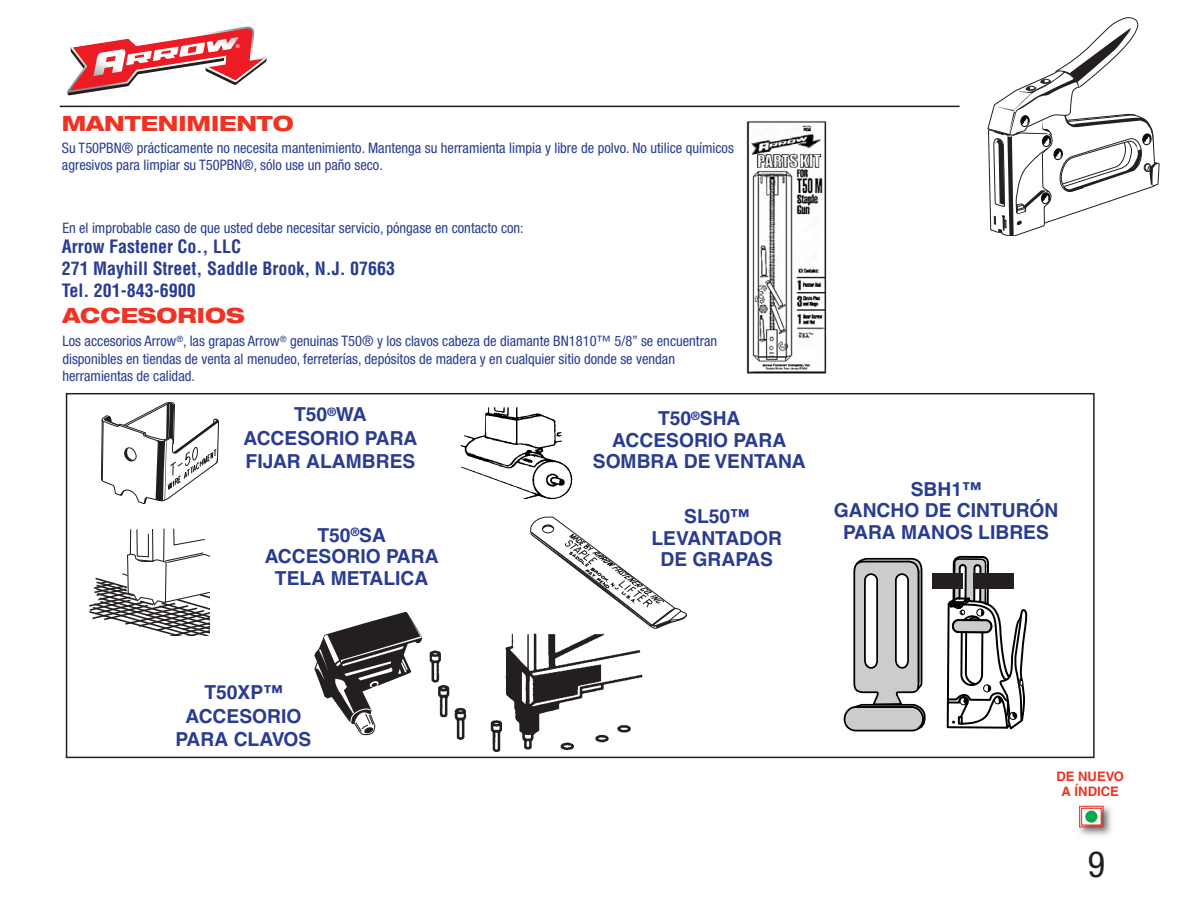
<style>
.page{position:relative;width:1200px;height:900px;background:#fff}
.page>*{position:absolute;margin:0;border:0;box-sizing:border-box;transform-origin:0 0}
.t1{font:condensed 36px "Helvetica Neue";color:#231f20}
.t2{font:800 expanded 21px "Helvetica Neue";color:#ef3223}
.t3{font:700 19.35px/21.5px "Helvetica";color:#293c92;text-align:center}
.t4{font:700 condensed 18px/21.6px "Helvetica";color:#293c92}
.t5{font:condensed 14.55px/17.4px "Helvetica Neue";color:#293c92}
.t6{font:700 13.05px/15.8px "Helvetica";color:#ef3223;text-align:center}
</style>
<div class="page">
<hr style="left:60px;top:106px;width:900px;height:1px;background:#231f20">
<svg style="left:68px;top:28px;width:199px;height:67px"></svg>
<svg style="left:987px;top:17px;width:173px;height:219px"></svg>
<img style="left:1079px;top:805px;width:33px;height:31px">
<svg style="left:1083px;top:810px;width:17px;height:13px"></svg>
<div style="left:1079px;top:806px;width:25px;height:21px;border:1px solid #ef3223"></div>
<div style="left:1081px;top:808px;width:21px;height:17px;border:1px solid #ef3223"></div>
<div style="left:1085px;top:811px;width:12px;height:12px;background:#00aa4d;border-radius:50%"></div>
<img style="left:746px;top:121px;width:81px;height:253px">
<div style="left:66px;top:393px;width:1029px;height:365px;border:2px solid #231f20"></div>
<svg style="left:101px;top:402px;width:118px;height:102px"></svg>
<svg style="left:89px;top:529px;width:120px;height:106px"></svg>
<img style="left:461px;top:407px;width:111px;height:92px">
<svg style="left:530px;top:517px;width:157px;height:111px"></svg>
<svg style="left:843px;top:558px;width:82px;height:173px"></svg>
<svg style="left:946px;top:556px;width:82px;height:173px"></svg>
<div style="left:953px;top:620px;width:38px;height:12px;background:#ccc;border-radius:6px"></div>
<div style="left:952px;top:619px;width:40px;height:14px;border:2px solid #000;border-radius:6px"></div>
<div style="left:974px;top:573px;width:40px;height:16px;background:#231f20"></div>
<div style="left:933px;top:573px;width:30px;height:15px;background:#231f20"></div>
<svg style="left:314px;top:612px;width:102px;height:123px"></svg>
<img style="left:416px;top:612px;width:243px;height:147px">
<h2 class="t2" style="left:62px;top:116px;width:234px">MANTENIMIENTO</h2>
<p class="t5" style="left:62px;top:140px;width:674px">Su T50PBN® prácticamente no necesita mantenimiento. Mantenga su herramienta limpia y libre de polvo. No utilice químicos agresivos para limpiar su T50PBN®, sólo use un paño seco.</p>
<p class="t5" style="left:62px;top:220px;width:463px">En el improbable caso de que usted debe necesitar servicio, póngase en contacto con:</p>
<p class="t4" style="left:62px;top:238px;width:335px">Arrow Fastener Co., LLC<br>271 Mayhill Street, Saddle Brook, N.J. 07663<br>Tel. 201-843-6900</p>
<h2 class="t2" style="left:62px;top:307px;width:184px">ACCESORIOS</h2>
<p class="t5" style="left:62px;top:334px;width:656px">Los accesorios Arrow<sup>®</sup>, las grapas Arrow<sup>®</sup> genuinas T50® y los clavos cabeza de diamante BN1810™ 5/8” se encuentran disponibles en tiendas de venta al menudeo, ferreterías, depósitos de madera y en cualquier sitio donde se vendan herramientas de calidad.</p>
<h3 class="t3" style="left:244px;top:405px;width:176px;line-height:23.1px">T50<sup>®</sup>WA<br>ACCESORIO PARA<br>FIJAR ALAMBRES</h3>
<h3 class="t3" style="left:593px;top:410px;width:215px">T50<sup>®</sup>SHA<br>ACCESORIO PARA<br>SOMBRA DE VENTANA</h3>
<h3 class="t3" style="left:265px;top:526px;width:176px">T50<sup>®</sup>SA<br>ACCESORIO PARA<br>TELA METALICA</h3>
<h3 class="t3" style="left:651px;top:508px;width:132px">SL50™<br>LEVANTADOR<br>DE GRAPAS</h3>
<h3 class="t3" style="left:834px;top:480px;width:226px">SBH1™<br>GANCHO DE CINTURÓN<br>PARA MANOS LIBRES</h3>
<h3 class="t3" style="left:176px;top:683px;width:137px;line-height:23.1px">T50XP™<br>ACCESORIO<br>PARA CLAVOS</h3>
<p class="t6" style="left:1056px;top:769px;width:69px">DE NUEVO<br>A ÍNDICE</p>
<h1 class="t1" style="left:1088px;top:852px;width:19px">9</h1>
</div>
